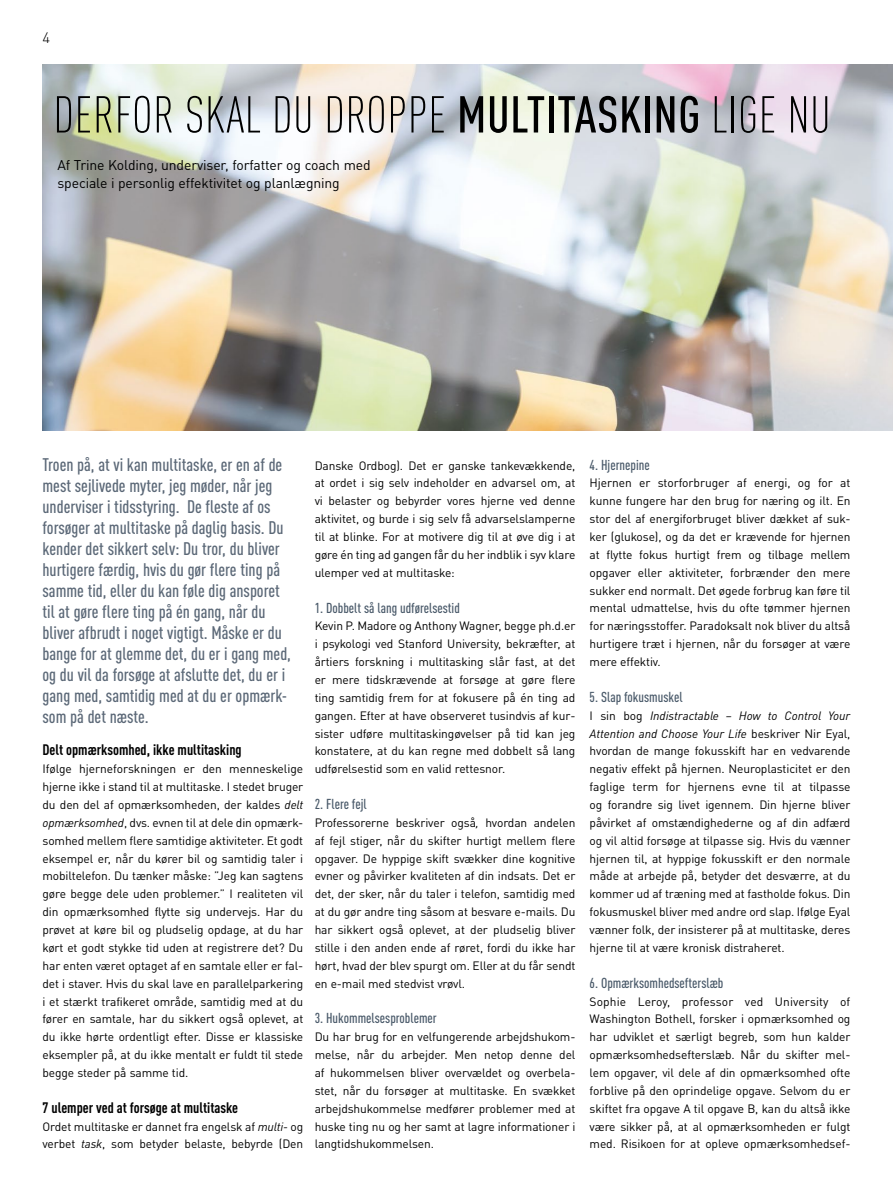
<style>
.page{position:relative;width:893px;height:1191px;background:#fff}
.page>*{position:absolute;margin:0;border:0;box-sizing:border-box;transform-origin:0 0}
.t1{font:300 condensed 51px "DINOT";letter-spacing:.01em;color:#000}
.t2{font:500 condensed 18px/21px "DINOT";color:#5b6877}
.t3{font:700 condensed 15px "DIN Pro";color:#000}
.t4{font:300 15px "DIN Pro";color:#000}
.t5{font:500 condensed 14.25px "DINOT";color:#495969}
.t6{font:13.95px/18px "DIN Pro";letter-spacing:-.01em;color:#000}
.t7{font:12px/17.9px "DINOT";letter-spacing:-.01em;color:#000;text-align:justify}
.s1{font-weight:500}
.s2{font-style:italic}
</style>
<div class="page">
<img style="left:43px;top:64px;width:850px;height:367px">
<p class="t4" style="left:43px;top:26px;width:9px">4</p>
<p class="t1" style="left:53px;top:85px;width:779px">DERFOR SKAL DU DROPPE <span class="s1">MULTITASKING</span> LIGE NU</p>
<p class="t6" style="left:58px;top:155px;width:315px">Af Trine Kolding, underviser, forfatter og coach med speciale i personlig effektivitet og planlægning</p>
<p class="t2" style="left:43px;top:453px;width:250px">Troen på, at vi kan multitaske, er en af de mest sejlivede myter, jeg møder, når jeg underviser i tidsstyring. De fleste af os forsøger at multitaske på daglig basis. Du kender det sikkert selv: Du tror, du bliver hurtigere færdig, hvis du gør flere ting på samme tid, eller du kan føle dig ansporet til at gøre flere ting på én gang, når du bliver afbrudt i noget vigtigt. Måske er du bange for at glemme det, du er i gang med, og du vil da forsøge at afslutte det, du er i gang med, samtidig med at du er opmærk&shy;som på det næste.</p>
<p class="t3" style="left:43px;top:738px;width:201px">Delt opmærksomhed, ikke multitasking</p>
<p class="t7" style="left:43px;top:760px;width:262px">Ifølge hjerneforskningen er den menneskelige hjerne ikke i stand til at multitaske. I stedet bruger du den del af opmærksomheden, der kaldes <span class="s2">delt opmærksomhed</span>, dvs. evnen til at dele din opmærk&shy;somhed mellem flere samtidige aktiviteter. Et godt eksempel er, når du kører bil og samtidig taler i mobiltelefon. Du tænker måske: ”Jeg kan sagtens gøre begge dele uden problemer.” I realiteten vil din opmærksomhed flytte sig undervejs. Har du prøvet at køre bil og pludselig opdage, at du har kørt et godt stykke tid uden at registrere det? Du har enten været optaget af en samtale eller er fal&shy;det i staver. Hvis du skal lave en parallelparkering i et stærkt trafikeret område, samtidig med at du fører en samtale, har du sikkert også oplevet, at du ikke hørte ordentligt efter. Disse er klassiske eksempler på, at du ikke mentalt er fuldt til stede begge steder på samme tid.</p>
<p class="t3" style="left:43px;top:1096px;width:197px">7 ulemper ved at forsøge at multitaske</p>
<p class="t7" style="left:43px;top:1117px;width:262px">Ordet multitaske er dannet fra engelsk af <span class="s2">multi-</span> og verbet <span class="s2">task</span>, som betyder belaste, bebyrde (Den</p>
<p class="t7" style="left:315px;top:456px;width:262px">Danske Ordbog). Det er ganske tankevækkende, at ordet i sig selv indeholder en advarsel om, at vi belaster og bebyrder vores hjerne ved denne aktivitet, og burde i sig selv få advarselslamperne til at blinke. For at motivere dig til at øve dig i at gøre én ting ad gangen får du her indblik i syv klare ulemper ved at multitaske:</p>
<p class="t5" style="left:315px;top:599px;width:147px">1. Dobbelt så lang udførelsestid</p>
<p class="t7" style="left:315px;top:617px;width:262px">Kevin P. Madore og Anthony Wagner, begge ph.d.er i psykologi ved Stanford University, bekræfter, at årtiers forskning i multitasking slår fast, at det er mere tidskrævende at forsøge at gøre flere ting samtidig frem for at fokusere på én ting ad gangen. Efter at have observeret tusindvis af kur&shy;sister udføre multitaskingøvelser på tid kan jeg konstatere, at du kan regne med dobbelt så lang udførelsestid som en valid rettesnor.</p>
<p class="t5" style="left:315px;top:795px;width:54px">2. Flere fejl</p>
<p class="t7" style="left:315px;top:813px;width:262px">Professorerne beskriver også<span class="s2">,</span> hvordan andelen af fejl stiger, når du skifter hurtigt mellem flere opgaver. De hyppige skift svækker dine kognitive evner og påvirker kvaliteten af din indsats. Det er det, der sker, når du taler i telefon, samtidig med at du gør andre ting såsom at besvare e-mails. Du har sikkert også oplevet, at der pludselig bliver stille i den anden ende af røret, fordi du ikke har hørt, hvad der blev spurgt om. Eller at du får sendt en e-mail med stedvist vrøvl.</p>
<p class="t5" style="left:315px;top:1010px;width:124px">3. Hukommelsesproblemer</p>
<p class="t7" style="left:315px;top:1027px;width:262px">Du har brug for en velfungerende arbejdshukom&shy;melse, når du arbejder. Men netop denne del af hukommelsen bliver overvældet og overbela&shy;stet, når du forsøger at multitaske. En svækket arbejdshukommelse medfører problemer med at huske ting nu og her samt at lagre informationer i langtidshukommelsen.</p>
<p class="t5" style="left:590px;top:456px;width:62px">4. Hjernepine</p>
<p class="t7" style="left:590px;top:474px;width:262px">Hjernen er storforbruger af energi, og for at kunne fungere har den brug for næring og ilt. En stor del af energiforbruget bliver dækket af suk&shy;ker (glukose), og da det er krævende for hjernen at flytte fokus hurtigt frem og tilbage mellem opgaver eller aktiviteter, forbrænder den mere sukker end normalt. Det øgede forbrug kan føre til mental udmattelse, hvis du ofte tømmer hjernen for næringsstoffer. Paradoksalt nok bliver du altså hurtigere træt i hjernen, når du forsøger at være mere effektiv.</p>
<p class="t5" style="left:590px;top:688px;width:94px">5. Slap fokusmuskel</p>
<p class="t7" style="left:590px;top:706px;width:262px">I sin bog <span class="s2">Indistractable – How to Control Your Attention and Choose Your Life</span> beskriver Nir Eyal, hvordan de mange fokusskift har en vedvarende negativ effekt på hjernen. Neuroplasticitet er den faglige term for hjernens evne til at tilpasse og forandre sig livet igennem. Din hjerne bliver påvirket af omstændighederne og af din adfærd og vil altid forsøge at tilpasse sig. Hvis du vænner hjernen til, at hyppige fokusskift er den normale måde at arbejde på, betyder det desværre, at du kommer ud af træning med at fastholde fokus. Din fokusmuskel bliver med andre ord slap. Ifølge Eyal vænner folk, der insisterer på at multitaske, deres hjerne til at være kronisk distraheret.</p>
<p class="t5" style="left:590px;top:974px;width:135px">6. Opmærksomhedsefterslæb</p>
<p class="t7" style="left:590px;top:992px;width:262px">Sophie Leroy, professor ved University of Washington Bothell, forsker i opmærksomhed og har udviklet et særligt begreb, som hun kalder opmærksomhedsefterslæb. Når du skifter mel&shy;lem opgaver, vil dele af din opmærksomhed ofte forblive på den oprindelige opgave. Selvom du er skiftet fra opgave A til opgave B, kan du altså ikke være sikker på, at al opmærksomheden er fulgt med. Risikoen for at opleve opmærksomhedsef-</p>
</div>
